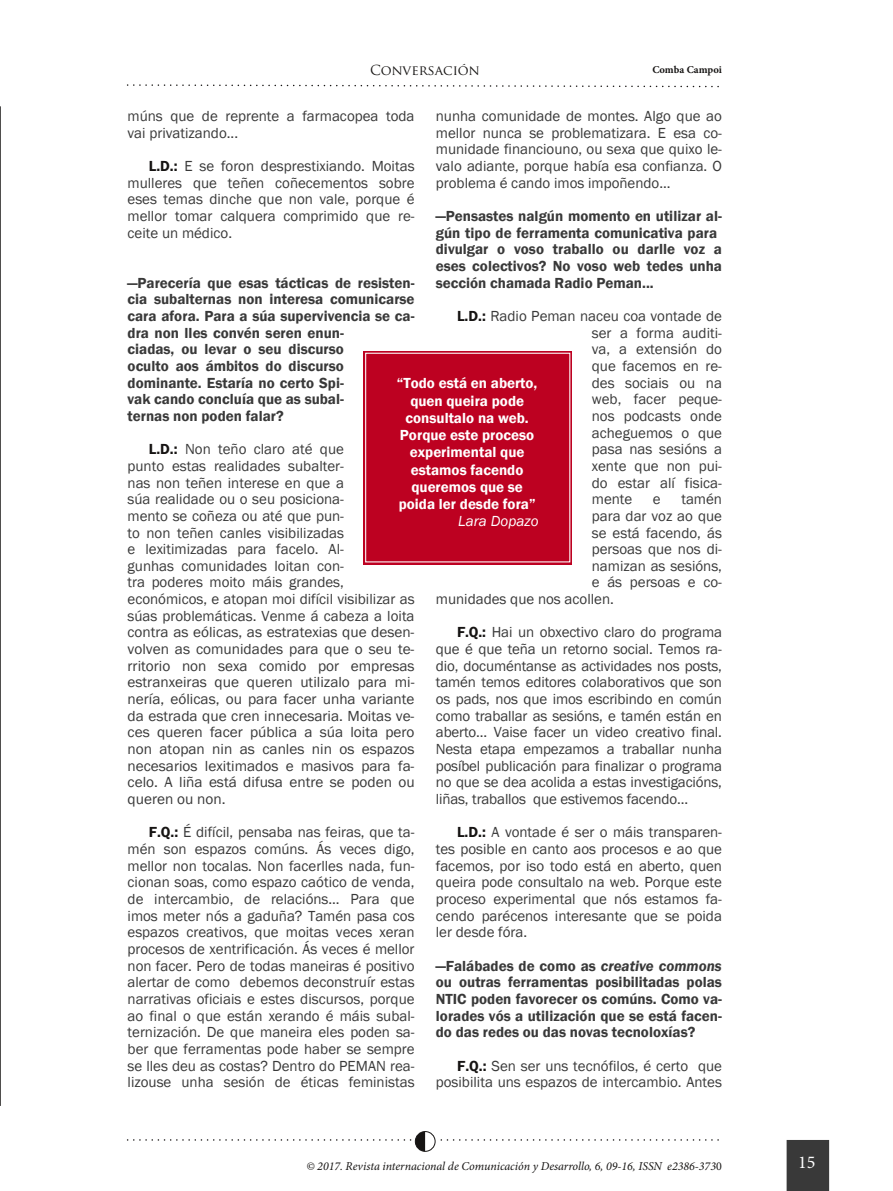
<style>
.page{position:relative;width:893px;height:1191px;background:#fff}
.page>*{position:absolute;margin:0;border:0;box-sizing:border-box;transform-origin:0 0}
.t1{font:18px "Minion Pro";color:#fff}
.t2{font:15px/16.6px "Franklin Gothic";color:#393939;text-align:justify}
.t3{font:600 15px/16.6px "Franklin Gothic";color:#393939}
.t4{font:600 15px/17.2px "Franklin Gothic";color:#fff;text-align:center}
.t5{font:italic 15px "Franklin Gothic";color:#fff}
.t6{font:13.5px "Trajan Pro";color:#161413}
.t7{font:italic 12px "Minion Pro";color:#161413}
.t8{font:700 10.5px "Minion Pro";letter-spacing:.005em;color:#161413}
.s1{font-weight:600;color:#161413}
.s2{font-style:italic}
.s3{font-style:normal}
</style>
<div class="page">
<svg style="left:127px;top:84px;width:592px;height:4px"></svg>
<div style="left:787px;top:1140px;width:42px;height:51px;background:#393939"></div>
<div style="left:414px;top:1130px;width:22px;height:22px;border:2px solid #fff;border-radius:50%"></div>
<svg style="left:128px;top:1131px;width:591px;height:20px"></svg>
<hr style="left:0;top:106px;width:1px;height:1000px;background:#161413">
<div style="left:364px;top:351px;width:208px;height:213px;background:#bd0121"></div>
<div style="left:365px;top:353px;width:205px;height:209px;border:1px solid #fff"></div>
<p class="t6" style="left:370px;top:65px;width:111px">CONVERSACIÓN</p>
<p class="t8" style="left:652px;top:65px;width:71px">Comba Campoi</p>
<p class="t2" style="left:128px;top:107px;width:288px">múns que de reprente a farmacopea toda vai privatizando...</p>
<p class="t2" style="left:128px;top:157px;width:289px;text-indent:21px"><span class="s1">L.D.:</span> E se foron desprestixiando. Moitas mulleres que teñen coñecementos sobre eses temas dinche que non vale, porque é mellor tomar calquera comprimido que re&shy;ceite un médico.</p>
<p class="t3" style="left:128px;top:274px;width:289px">—Parecería que esas tácticas de resisten&shy;cia subalternas non interesa comunicarse cara afora. Para a súa supervivencia se ca&shy;dra non lles convén seren enun-<br>ciadas, ou levar o seu discurso<br>oculto aos ámbitos do discurso dominante. Estaría no certo Spi-<br>vak cando concluía que as subal-<br>ternas non poden falar?</p>
<p class="t2" style="left:128px;top:440px;width:289px;text-align:left;text-indent:21px"><span class="s1">L.D.:</span> Non teño claro até que<br>punto estas realidades subalter-<br>nas non teñen interese en que a<br>súa realidade ou o seu posiciona-<br>mento se coñeza ou até que pun-<br>to non teñen canles visibilizadas<br>e lexitimizadas para facelo. Al-<br>gunhas comunidades loitan con-<br>tra poderes moito máis grandes, económicos, e atopan moi difícil visibilizar as súas problemáticas. Venme á cabeza a loita contra as eólicas, as estratexias que desen&shy;volven as comunidades para que o seu te&shy;rritorio non sexa comido por empresas estranxeiras que queren utilizalo para mi&shy;nería, eólicas, ou para facer unha variante da estrada que cren innecesaria. Moitas ve&shy;ces queren facer pública a súa loita pero non atopan nin as canles nin os espazos necesarios lexitimados e masivos para fa&shy;celo. A liña está difusa entre se poden ou queren ou non.</p>
<p class="t2" style="left:128px;top:823px;width:289px;text-indent:21px"><span class="s1">F.Q.:</span> É difícil, pensaba nas feiras, que ta&shy;mén son espazos comúns. Ás veces digo, mellor non tocalas. Non facerlles nada, fun&shy;cionan soas, como espazo caótico de venda, de intercambio, de relacións... Para que imos meter nós a gaduña? Tamén pasa cos espazos creativos, que moitas veces xeran procesos de xentrificación. Ás veces é mellor non facer. Pero de todas maneiras é positivo alertar de como debemos deconstruír estas narrativas oficiais e estes discursos, porque ao final o que están xerando é máis subal&shy;ternización. De que maneira eles poden sa&shy;ber que ferramentas pode haber se sempre se lles deu as costas? Dentro do PEMAN rea&shy;lizouse unha sesión de éticas feministas</p>
<p class="t2" style="left:436px;top:107px;width:288px">nunha comunidade de montes. Algo que ao mellor nunca se problematizara. E esa co&shy;munidade financiouno, ou sexa que quixo le&shy;valo adiante, porque había esa confianza. O problema é cando imos impoñendo...</p>
<p class="t3" style="left:436px;top:207px;width:288px">—Pensastes nalgún momento en utilizar al&shy;gún tipo de ferramenta comunicativa para divulgar o voso traballo ou darlle voz a eses colectivos? No voso web tedes unha sección chamada Radio Peman...</p>
<p class="t2" style="left:592px;top:307px;width:132px;text-indent:-135px"><span class="s1">L.D.:</span> Radio Peman naceu coa vontade de ser a forma auditi&shy;va, a extensión do que facemos en re&shy;des sociais ou na web, facer peque&shy;nos podcasts onde acheguemos o que pasa nas sesións a xente que non pui&shy;do estar alí fisica&shy;mente</p>
<p class="t4" style="left:397px;top:374px;width:142px">“Todo está en aberto, quen queira pode consultalo na web.<br>Porque este proceso experimental que estamos facendo queremos que se poida ler desde fora”</p>
<p class="t5" style="left:458px;top:513px;width:82px">Lara Dopazo</p>
<p class="t2" style="left:653px;top:490px;width:9px">e</p>
<p class="t2" style="left:681px;top:490px;width:42px">tamén</p>
<p class="t2" style="left:592px;top:507px;width:132px">para dar voz ao que</p>
<p class="t2" style="left:592px;top:524px;width:132px">se está facendo, ás</p>
<p class="t2" style="left:592px;top:540px;width:132px">persoas que nos di-</p>
<p class="t2" style="left:592px;top:557px;width:132px">namizan as sesións,</p>
<p class="t2" style="left:592px;top:574px;width:132px">e ás persoas e co-</p>
<p class="t2" style="left:436px;top:590px;width:180px">munidades que nos acollen.</p>
<p class="t2" style="left:436px;top:624px;width:288px;text-indent:21px"><span class="s1">F.Q.:</span> Hai un obxectivo claro do programa que é que teña un retorno social. Temos ra&shy;dio, documéntanse as actividades nos posts, tamén temos editores colaborativos que son os pads, nos que imos escribindo en común como traballar as sesións, e tamén están en aberto... Vaise facer un video creativo final.<br>Nesta etapa empezamos a traballar nunha posíbel publicación para finalizar o programa no que se dea acolida a estas investigacións, liñas, traballos que estivemos facendo...</p>
<p class="t2" style="left:436px;top:823px;width:288px;text-indent:21px"><span class="s1">L.D.:</span> A vontade é ser o máis transparen&shy;tes posible en canto aos procesos e ao que facemos, por iso todo está en aberto, quen queira pode consultalo na web. Porque este proceso experimental que nós estamos fa&shy;cendo parécenos interesante que se poida ler desde fóra.</p>
<p class="t3" style="left:436px;top:957px;width:288px;text-align:justify">—Falábades de como as <span class="s2">creative commons </span>ou outras ferramentas posibilitadas polas NTIC poden favorecer os comúns. Como va&shy;lorades vós a utilización que se está facen&shy;do das redes ou das novas tecnoloxías?</p>
<p class="t2" style="left:436px;top:1057px;width:288px;text-align:right"><span class="s1">F.Q.:</span> Sen ser uns tecnófilos, é certo que posibilita uns espazos de intercambio. Antes</p>
<p class="t7" style="left:306px;top:1161px;width:417px">© 2017. Revista internacional de Comunicación y Desarrollo, 6, 09-16, ISSN e2386-373<span class="s3">0</span></p>
<p class="t1" style="left:798px;top:1155px;width:19px">15</p>
</div>
